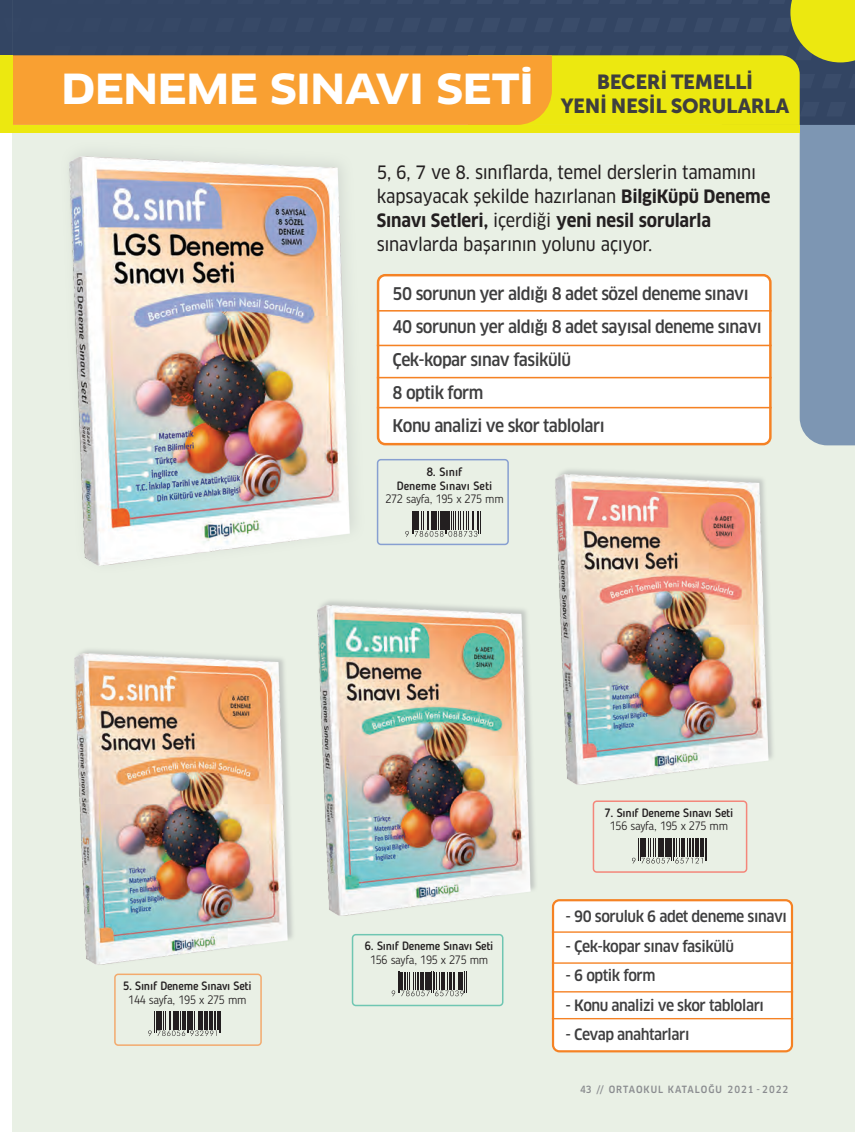
<style>
.page{position:relative;width:855px;height:1132px;background:#fff}
.page>*{position:absolute;margin:0;border:0;box-sizing:border-box;transform-origin:0 0}
.t1{font:20.25px/24px "Museo Sans 900";letter-spacing:-.02em;color:#3e3e3f}
.t2{font:18px/24px "Clan Pro Narr News";letter-spacing:-.015em;color:#231f20}
.t3{font:700 18px "Clan Pro Narr";letter-spacing:-.01em;color:#231f20}
.t4{font:500 17.1px/33px "Clan Pro Narr";letter-spacing:-.03em;color:#3e3e3f}
.t5{font:500 15.3px "Clan Pro Narr";letter-spacing:-.03em;color:#3e3e3f}
.t6{font:300 12px "Blogger Sans";letter-spacing:-.02em;color:#231f20}
.t7{font:500 12px "Blogger Sans";letter-spacing:-.02em;color:#231f20}
.t8{font:500 12px/13.5px "Blogger Sans";color:#231f20;text-align:center}
.t9{font:500 9.75px "Clan Pro Narr";letter-spacing:.1em;color:#8b8d90}
.s1{font-family:"Clan Pro Narr";font-weight:700}
.s2{font-family:"Clan Pro Narr News";font-weight:400}
</style>
<div class="page">
<div style="left:13px;top:0;width:842px;height:1131px;background:#e9f0e5"></div>
<img style="left:80px;top:445px;width:387px;height:121px">
<img style="left:74px;top:650px;width:219px;height:315px">
<div style="left:114px;top:973px;width:148px;height:72px;border:2px solid #f3aa6d;border-radius:3px"></div>
<div style="left:377px;top:459px;width:132px;height:86px;border:2px solid #879fd1;border-radius:3px"></div>
<div style="left:352px;top:933px;width:151px;height:72px;border:2px solid #6fc6b2;border-radius:3px"></div>
<img style="left:288px;top:601px;width:264px;height:332px">
<div style="left:592px;top:800px;width:155px;height:72px;border:2px solid #f4867a;border-radius:3px"></div>
<img style="left:526px;top:445px;width:310px;height:358px">
<div style="left:553px;top:899px;width:239px;height:151px;background:#fff;border-radius:6px"></div>
<div style="left:552px;top:898px;width:241px;height:154px;border:2px solid #f58224;border-radius:6px"></div>
<hr style="left:552px;top:931px;width:241px;height:1px;background:#f58224">
<hr style="left:552px;top:962px;width:241px;height:1px;background:#f58224">
<hr style="left:552px;top:990px;width:241px;height:2px;background:#f58224">
<hr style="left:552px;top:1017px;width:241px;height:1px;background:#f58224">
<svg style="left:405px;top:511px;width:74px;height:25px"></svg>
<svg style="left:632px;top:838px;width:75px;height:25px"></svg>
<svg style="left:392px;top:971px;width:75px;height:25px"></svg>
<svg style="left:148px;top:1011px;width:73px;height:24px"></svg>
<svg style="left:0;top:0;width:855px;height:445px"></svg>
<div style="left:13px;top:125px;width:786px;height:8px;background:#ece810"></div>
<div style="left:0;top:55px;width:13px;height:70px;background:#ece810"></div>
<div style="left:0;top:125px;width:13px;height:8px;background:#ece810"></div>
<p class="t1" style="left:61px;top:69px;width:729px;text-indent:535px">BECERİ TEMELLİ<br><sup>DENEME</sup> <sup>SINAVI</sup> <sup>SETİ</sup> YENİ NESİL SORULARLA</p>
<p class="t2" style="left:377px;top:160px;width:395px">5, 6, 7 ve 8. sınıflarda, temel derslerin tamamını kapsayacak şekilde hazırlanan <span class="s1">BilgiKüpü Deneme</span></p>
<p class="t3" style="left:377px;top:210px;width:336px">Sınavı Setleri, <span class="s2">içerdiği</span> yeni nesil sorularla</p>
<p class="t2" style="left:377px;top:232px;width:277px">sınavlarda başarının yolunu açıyor.</p>
<p class="t4" style="left:392px;top:277px;width:371px">50 sorunun yer aldığı 8 adet sözel deneme sınavı 40 sorunun yer aldığı 8 adet sayısal deneme sınavı Çek-kopar sınav fasikülü<br>8 optik form<br>Konu analizi ve skor tabloları</p>
<p class="t8" style="left:397px;top:465px;width:97px">8. Sınıf<br>Deneme Sınavı Seti</p>
<p class="t6" style="left:385px;top:491px;width:120px">272 sayfa, 195 x 275 mm</p>
<p class="t7" style="left:123px;top:978px;width:130px">5. Sınıf Deneme Sınavı Seti</p>
<p class="t6" style="left:128px;top:991px;width:120px">144 sayfa, 195 x 275 mm</p>
<p class="t7" style="left:365px;top:938px;width:130px">6. Sınıf Deneme Sınavı Seti</p>
<p class="t6" style="left:370px;top:951px;width:120px">156 sayfa, 195 x 275 mm</p>
<p class="t7" style="left:604px;top:805px;width:130px">7. Sınıf Deneme Sınavı Seti</p>
<p class="t6" style="left:610px;top:818px;width:120px">156 sayfa, 195 x 275 mm</p>
<p class="t5" style="left:565px;top:907px;width:223px">- 90 soruluk 6 adet deneme sınavı</p>
<p class="t5" style="left:565px;top:936px;width:170px">- Çek-kopar sınav fasikülü</p>
<p class="t5" style="left:565px;top:966px;width:91px">- 6 optik form</p>
<p class="t5" style="left:565px;top:996px;width:200px">- Konu analizi ve skor tabloları</p>
<p class="t5" style="left:565px;top:1025px;width:125px">- Cevap anahtarları</p>
<p class="t9" style="left:580px;top:1082px;width:210px">43 // ORTAOKUL KATALOĞU 2021 - 2022</p>
</div>
